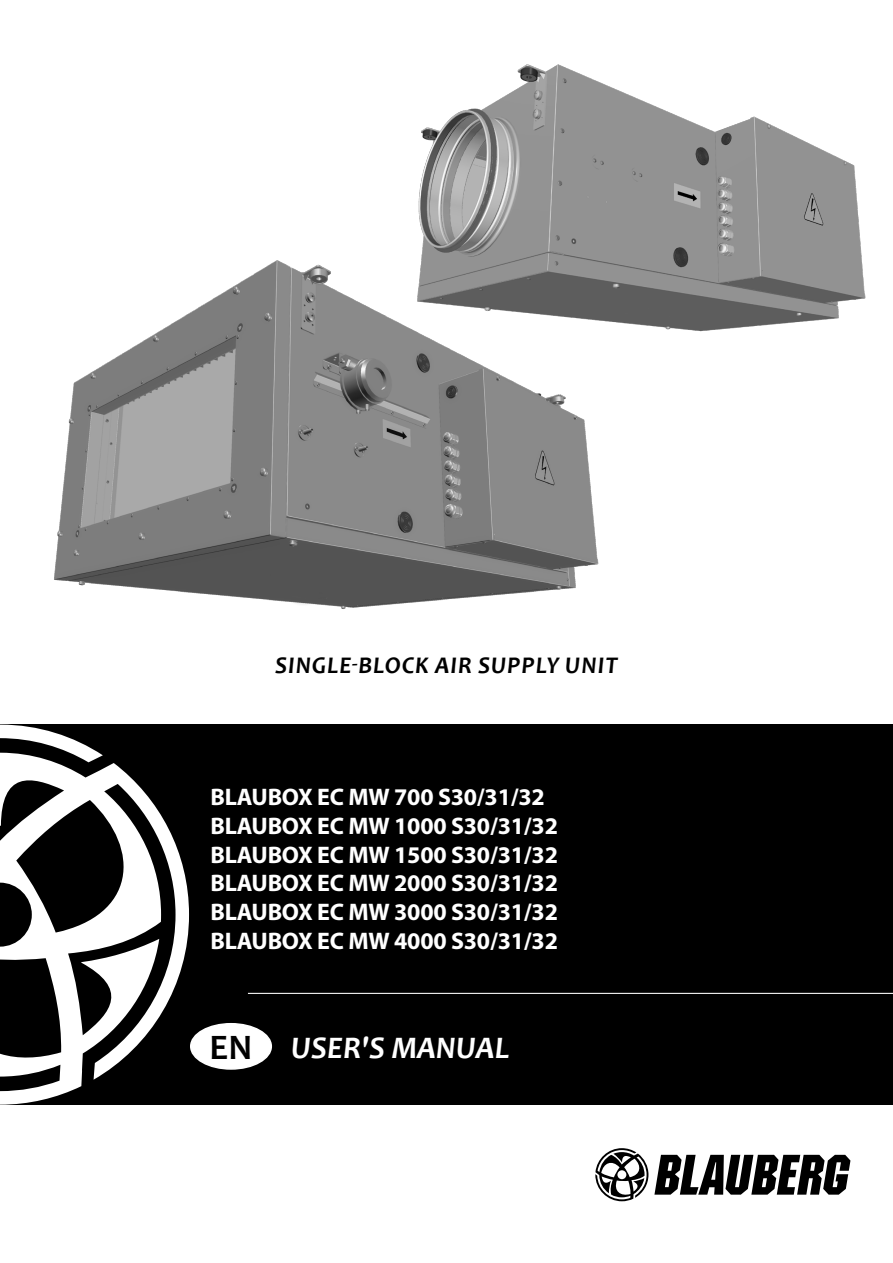
<style>
.page{position:relative;width:893px;height:1263px;background:#fff}
.page>*{position:absolute;margin:0;border:0;box-sizing:border-box;transform-origin:0 0}
.t1{font:italic 700 31.5px "Candara";color:#fff}
.t2{font:700 24px/28.8px "Myriad Pro";letter-spacing:-.01em;color:#fff}
.t3{font:italic 700 24px "Candara";letter-spacing:.04em;color:#000}
.s1{font-style:normal;font-size:36px;color:#000}
</style>
<div class="page">
<div style="left:0;top:724px;width:893px;height:381px;background:#000"></div>
<svg style="left:0;top:724px;width:189px;height:381px"></svg>
<svg style="left:654px;top:1155px;width:196px;height:40px"></svg>
<svg style="left:595px;top:1148px;width:53px;height:53px"></svg>
<div style="left:191px;top:1024px;width:80px;height:45px;background:#fff;border-radius:50%"></div>
<div style="left:190px;top:1023px;width:82px;height:47px;border:2px solid #fff;border-radius:50%"></div>
<hr style="left:248px;top:993px;width:645px;height:1px;background:#fff">
<img style="left:54px;top:260px;width:545px;height:349px">
<img style="left:399px;top:64px;width:467px;height:279px">
<p class="t3" style="left:275px;top:650px;width:344px">SINGLE-BLOCK AIR SUPPLY UNIT</p>
<p class="t2" style="left:210px;top:782px;width:349px">BLAUBOX EC MW 700 S30/31/32<br>BLAUBOX EC MW 1000 S30/31/32<br>BLAUBOX EC MW 1500 S30/31/32<br>BLAUBOX EC MW 2000 S30/31/32<br>BLAUBOX EC MW 3000 S30/31/32<br>BLAUBOX EC MW 4000 S30/31/32</p>
<h1 class="t1" style="left:210px;top:1028px;width:301px"><span class="s1">EN</span> USER'S MANUAL</h1>
</div>
